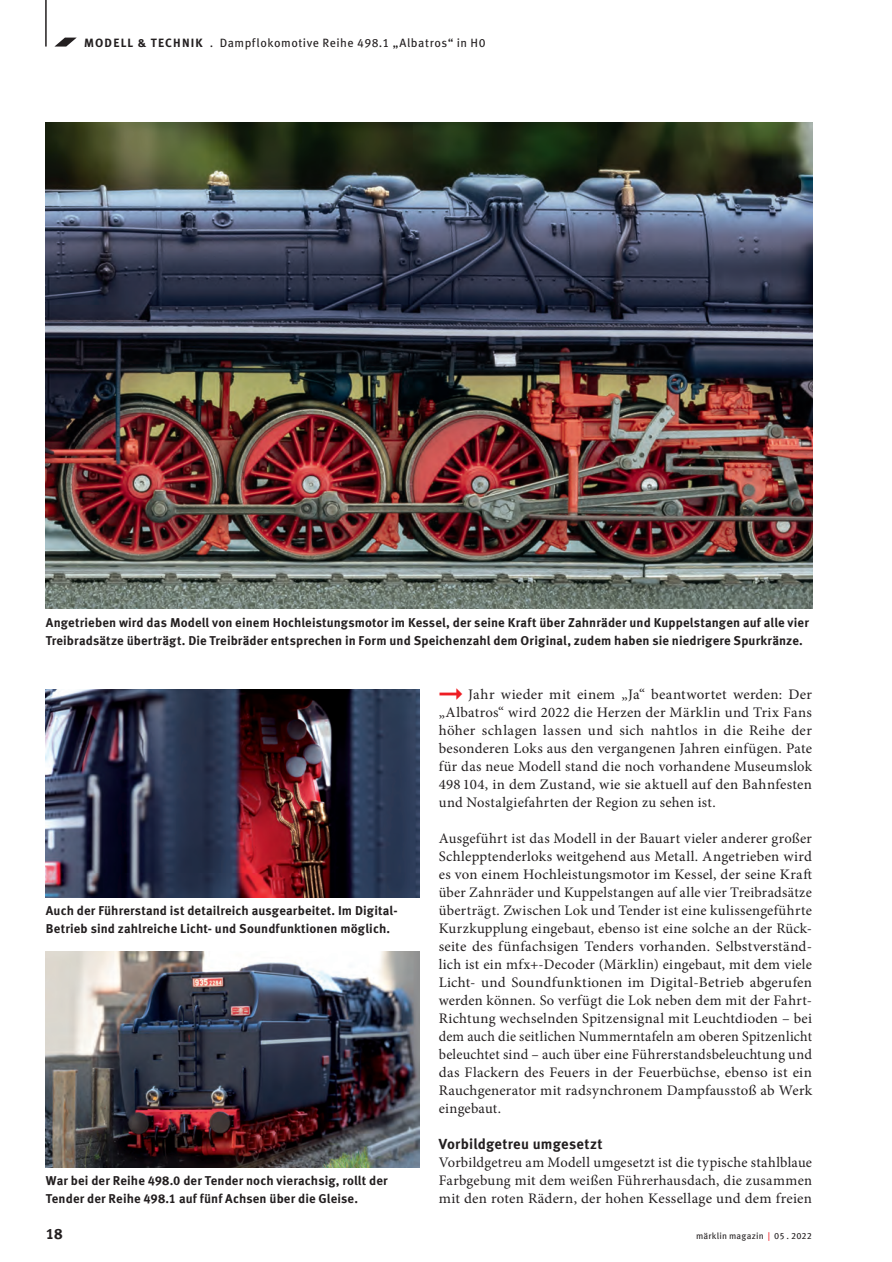
<style>
.page{position:relative;width:892px;height:1262px;background:#fff}
.page>*{position:absolute;margin:0;border:0;box-sizing:border-box;transform-origin:0 0}
.t1{font:700 15px "Meta OT";color:#231f20}
.t2{font:14.55px/18px "Minion Pro";letter-spacing:.015em;color:#231f20;text-align:justify}
.t3{font:700 14.55px "Meta OT";letter-spacing:.02em;color:#231f20}
.t4{font:700 12.75px/18px "Meta OT";letter-spacing:.01em;color:#231f20}
.t5{font:12px "Meta OT";letter-spacing:.04em;color:#231f20}
.t6{font:9px "Meta OT";letter-spacing:.02em;color:#231f20}
.s1{font-weight:700}
.s2{color:#ee1d23}
</style>
<div class="page">
<hr style="left:45px;top:0;width:2px;height:47px;background:#231f20">
<svg style="left:54px;top:38px;width:22px;height:9px"></svg>
<img style="left:46px;top:689px;width:373px;height:207px">
<img style="left:46px;top:951px;width:373px;height:215px">
<img style="left:46px;top:122px;width:765px;height:486px">
<p class="t5" style="left:84px;top:35px;width:403px"><span class="s1">MODELL &amp; TECHNIK</span> . Dampflokomotive Reihe 498.1 „Albatros“ in H0</p>
<p class="t4" style="left:46px;top:613px;width:764px">Angetrieben wird das Modell von einem Hochleistungsmotor im Kessel, der seine Kraft über Zahnräder und Kuppelstangen auf alle vier<br>Treibradsätze überträgt. Die Treibräder entsprechen in Form und Speichenzahl dem Original, zudem haben sie niedrigere Spurkränze.</p>
<p class="t2" style="left:438px;top:685px;width:374px"><span class="s2">➞</span> Jahr wieder mit einem „Ja“ beantwortet werden: Der „Albatros“ wird 2022 die Herzen der Märklin und Trix Fans höher schlagen lassen und sich nahtlos in die Reihe der besonderen Loks aus den vergangenen Jahren einfügen. Pate für das neue Modell stand die noch vorhandene Museumslok 498 104, in dem Zustand, wie sie aktuell auf den Bahnfesten und Nostalgiefahrten der Region zu sehen ist.</p>
<p class="t2" style="left:438px;top:829px;width:374px">Ausgeführt ist das Modell in der Bauart vieler anderer großer Schlepptenderloks weitgehend aus Metall. Angetrieben wird es von einem Hochleistungsmotor im Kessel, der seine Kraft über Zahnräder und Kuppelstangen auf alle vier Treibradsätze überträgt. Zwischen Lok und Tender ist eine kulissengeführte Kurzkupplung eingebaut, ebenso ist eine solche an der Rück&shy;seite des fünfachsigen Tenders vorhanden. Selbstverständ&shy;lich ist ein mfx+-Decoder (Märklin) eingebaut, mit dem viele Licht- und Soundfunktionen im Digital-Betrieb abgerufen werden können. So verfügt die Lok neben dem mit der Fahrt-Richtung wechselnden Spitzensignal mit Leuchtdioden – bei dem auch die seitlichen Nummerntafeln am oberen Spitzenlicht beleuchtet sind – auch über eine Führerstandsbeleuchtung und das Flackern des Feuers in der Feuerbüchse, ebenso ist ein Rauchgenerator mit radsynchronem Dampfausstoß ab Werk eingebaut.</p>
<p class="t3" style="left:438px;top:1134px;width:165px">Vorbildgetreu umgesetzt</p>
<p class="t2" style="left:438px;top:1153px;width:374px">Vorbildgetreu am Modell umgesetzt ist die typische stahlblaue Farbgebung mit dem weißen Führerhausdach, die zusammen mit den roten Rädern, der hohen Kessellage und dem freien</p>
<p class="t4" style="left:46px;top:901px;width:353px">Auch der Führerstand ist detailreich ausgearbeitet. Im Digital-<br>Betrieb sind zahlreiche Licht- und Soundfunktionen möglich.</p>
<p class="t4" style="left:46px;top:1171px;width:343px">War bei der Reihe 498.0 der Tender noch vierachsig, rollt der<br>Tender der Reihe 498.1 auf fünf Achsen über die Gleise.</p>
<p class="t1" style="left:46px;top:1224px;width:18px">18</p>
<p class="t6" style="left:696px;top:1230px;width:117px">märklin magazin <span class="s2">|</span> 05 . 2022</p>
</div>
